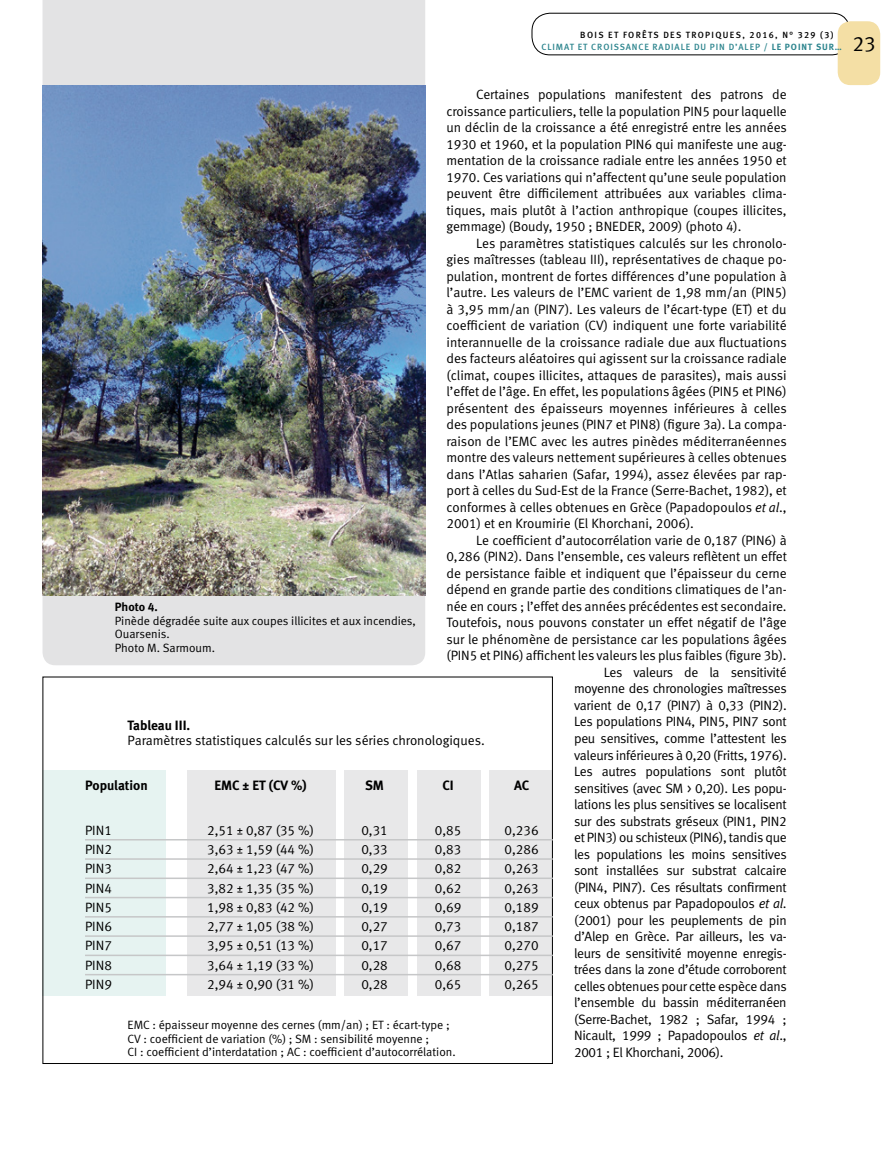
<style>
.page{position:relative;width:893px;height:1149px;background:#fff}
.page>*{position:absolute;margin:0;border:0;box-sizing:border-box;transform-origin:0 0}
.t1{font:21px "Meta Normal LF";color:#000}
.t2{font:13.5px/16.5px "Meta Normal LF";letter-spacing:-.02em;color:#000;text-align:justify}
.t3{font:13.5px "Meta Normal LF";color:#000}
.t4{font:13.5px "Meta Bold LF";color:#000}
.t5{font:12px/13.5px "Meta Normal LF";color:#000}
.t6{font:12px "Meta Bold LF";color:#000}
.t7{font:9px/12px "Meta Medium LF";letter-spacing:.1em;color:#000}
.s1{color:#2d858e}
.s2{font-family:"Meta Bold LF";color:#2d858e}
.s3{font-style:italic}
</style>
<div class="page">
<div style="left:531px;top:13px;width:319px;height:42px;border:1px solid #000;border-radius:18px"></div>
<div style="left:838px;top:21px;width:42px;height:64px;background:#f4dfa5;border-radius:13px"></div>
<div style="left:43px;top:770px;width:123px;height:225px;background:#e6f3f1"></div>
<div style="left:187px;top:770px;width:149px;height:225px;background:#e8e8e9"></div>
<div style="left:344px;top:770px;width:64px;height:225px;background:#e8e8e9"></div>
<div style="left:417px;top:770px;width:63px;height:225px;background:#e8e8e9"></div>
<div style="left:489px;top:770px;width:64px;height:225px;background:#e8e8e9"></div>
<hr style="left:85px;top:838px;width:468px;height:2px;background:#c6c7c8">
<hr style="left:85px;top:858px;width:468px;height:1px;background:#c6c7c8">
<hr style="left:85px;top:877px;width:468px;height:1px;background:#c6c7c8">
<hr style="left:85px;top:896px;width:468px;height:2px;background:#c6c7c8">
<hr style="left:85px;top:915px;width:468px;height:2px;background:#c6c7c8">
<hr style="left:85px;top:935px;width:468px;height:1px;background:#c6c7c8">
<hr style="left:85px;top:954px;width:468px;height:1px;background:#c6c7c8">
<hr style="left:85px;top:973px;width:468px;height:2px;background:#c6c7c8">
<div style="left:43px;top:0;width:382px;height:665px;background:#e3e3e4"></div>
<img style="left:43px;top:85px;width:382px;height:510px">
<p class="t7" style="left:541px;top:28px;width:302px;text-indent:39px">BOIS ET FORÊTS DES TROPIQUES, 2016, N° 329 (3)<br><span class="s1">CLIMAT ET CROISSANCE RADIALE DU PIN D’ALEP</span> <span class="s2">/ LE POINT SUR…</span></p>
<h1 class="t1" style="left:852px;top:32px;width:25px">23</h1>
<p class="t2" style="left:446px;top:86px;width:342px;text-indent:30px">Certaines populations manifestent des patrons de croissance particuliers, telle la population PIN5 pour laquelle un déclin de la croissance a été enregistré entre les années 1930 et 1960, et la population PIN6 qui manifeste une aug&shy;mentation de la croissance radiale entre les années 1950 et 1970. Ces variations qui n’affectent qu’une seule population peuvent être difficilement attribuées aux variables clima&shy;tiques, mais plutôt à l’action anthropique (coupes illicites, gemmage) (Boudy, 1950 ; BNEDER, 2009) (photo 4).</p>
<p class="t2" style="left:446px;top:234px;width:342px;text-indent:30px">Les paramètres statistiques calculés sur les chronolo&shy;gies maîtresses (tableau III), représentatives de chaque po&shy;pulation, montrent de fortes différences d’une population à l’autre. Les valeurs de l’EMC varient de 1,98 mm/an (PIN5) à 3,95 mm/an (PIN7). Les valeurs de l’écart-type (ET) et du coefficient de variation (CV) indiquent une forte variabilité interannuelle de la croissance radiale due aux fluctuations des facteurs aléatoires qui agissent sur la croissance radiale (climat, coupes illicites, attaques de parasites), mais aussi l’effet de l’âge. En effet, les populations âgées (PIN5 et PIN6) présentent des épaisseurs moyennes inférieures à celles des populations jeunes (PIN7 et PIN8) (figure 3a). La compa&shy;raison de l’EMC avec les autres pinèdes méditerranéennes montre des valeurs nettement supérieures à celles obtenues dans l’Atlas saharien (Safar, 1994), assez élevées par rap&shy;port à celles du Sud-Est de la France (Serre-Bachet, 1982), et conformes à celles obtenues en Grèce (Papadopoulos <span class="s3">et al</span>., 2001) et en Kroumirie (El Khorchani, 2006).</p>
<p class="t2" style="left:476px;top:531px;width:312px">Le coefficient d’autocorrélation varie de 0,187 (PIN6) à</p>
<p class="t2" style="left:446px;top:548px;width:342px">0,286 (PIN2). Dans l’ensemble, ces valeurs reflètent un effet</p>
<p class="t2" style="left:446px;top:564px;width:342px">de persistance faible et indiquent que l’épaisseur du cerne</p>
<p class="t2" style="left:446px;top:581px;width:342px">dépend en grande partie des conditions climatiques de l’an-</p>
<p class="t2" style="left:446px;top:597px;width:342px">née en cours ; l’effet des années précédentes est secondaire.</p>
<p class="t2" style="left:446px;top:614px;width:342px">Toutefois, nous pouvons constater un effet négatif de l’âge</p>
<p class="t2" style="left:446px;top:630px;width:342px">sur le phénomène de persistance car les populations âgées</p>
<p class="t2" style="left:446px;top:647px;width:342px">(PIN5 et PIN6) affichent les valeurs les plus faibles (figure 3b).</p>
<p class="t2" style="left:604px;top:663px;width:184px">Les valeurs de la sensitivité</p>
<p class="t2" style="left:574px;top:680px;width:214px">moyenne des chronologies maîtresses</p>
<p class="t2" style="left:574px;top:696px;width:214px">varient de 0,17 (PIN7) à 0,33 (PIN2).</p>
<p class="t2" style="left:574px;top:713px;width:214px">Les populations PIN4, PIN5, PIN7 sont</p>
<p class="t2" style="left:574px;top:729px;width:214px">peu sensitives, comme l’attestent les</p>
<p class="t2" style="left:574px;top:746px;width:214px">valeurs inférieures à 0,20 (Fritts, 1976).</p>
<p class="t2" style="left:574px;top:762px;width:214px">Les autres populations sont plutôt</p>
<p class="t2" style="left:574px;top:779px;width:214px">sensitives (avec SM &gt; 0,20). Les popu-</p>
<p class="t2" style="left:574px;top:795px;width:214px">lations les plus sensitives se localisent</p>
<p class="t2" style="left:574px;top:812px;width:214px">sur des substrats gréseux (PIN1, PIN2</p>
<p class="t2" style="left:574px;top:828px;width:214px">et PIN3) ou schisteux (PIN6), tandis que</p>
<p class="t2" style="left:574px;top:845px;width:214px">les populations les moins sensitives</p>
<p class="t2" style="left:574px;top:861px;width:214px">sont installées sur substrat calcaire</p>
<p class="t2" style="left:574px;top:878px;width:214px">(PIN4, PIN7). Ces résultats confirment</p>
<p class="t2" style="left:574px;top:894px;width:214px">ceux obtenus par Papadopoulos <span class="s3">et al</span>.</p>
<p class="t2" style="left:574px;top:911px;width:214px">(2001) pour les peuplements de pin</p>
<p class="t2" style="left:574px;top:927px;width:214px">d’Alep en Grèce. Par ailleurs, les va-</p>
<p class="t2" style="left:574px;top:944px;width:214px">leurs de sensitivité moyenne enregis-</p>
<p class="t2" style="left:574px;top:960px;width:214px">trées dans la zone d’étude corroborent</p>
<p class="t2" style="left:574px;top:977px;width:214px">celles obtenues pour cette espèce dans</p>
<p class="t2" style="left:574px;top:993px;width:214px">l’ensemble du bassin méditerranéen</p>
<p class="t2" style="left:574px;top:1010px;width:214px">(Serre-Bachet, 1982 ; Safar, 1994 ;</p>
<p class="t2" style="left:574px;top:1026px;width:214px">Nicault, 1999 ; Papadopoulos <span class="s3">et al</span>.,</p>
<p class="t2" style="left:574px;top:1043px;width:151px">2001 ; El Khorchani, 2006).</p>
<p class="t6" style="left:115px;top:599px;width:45px">Photo 4.</p>
<p class="t5" style="left:115px;top:613px;width:303px">Pinède dégradée suite aux coupes illicites et aux incendies,<br>Ouarsenis.<br>Photo M. Sarmoum.</p>
<p class="t4" style="left:128px;top:716px;width:64px">Tableau III.</p>
<p class="t3" style="left:128px;top:732px;width:359px">Paramètres statistiques calculés sur les séries chronologiques.</p>
<p class="t4" style="left:85px;top:776px;width:64px">Population</p>
<p class="t4" style="left:215px;top:776px;width:94px">EMC ± ET (CV %)</p>
<p class="t4" style="left:365px;top:776px;width:20px">SM</p>
<p class="t4" style="left:442px;top:776px;width:13px">CI</p>
<p class="t4" style="left:514px;top:776px;width:17px">AC</p>
<p class="t2" style="left:85px;top:821px;width:28px">PIN1</p>
<p class="t2" style="left:207px;top:821px;width:108px">2,51 ± 0,87 (35 %)</p>
<p class="t2" style="left:361px;top:821px;width:28px">0,31</p>
<p class="t2" style="left:435px;top:821px;width:28px">0,85</p>
<p class="t2" style="left:505px;top:821px;width:36px">0,236</p>
<p class="t2" style="left:85px;top:840px;width:28px">PIN2</p>
<p class="t2" style="left:207px;top:840px;width:108px">3,63 ± 1,59 (44 %)</p>
<p class="t2" style="left:361px;top:840px;width:28px">0,33</p>
<p class="t2" style="left:435px;top:840px;width:28px">0,83</p>
<p class="t2" style="left:505px;top:840px;width:36px">0,286</p>
<p class="t2" style="left:85px;top:859px;width:28px">PIN3</p>
<p class="t2" style="left:207px;top:859px;width:108px">2,64 ± 1,23 (47 %)</p>
<p class="t2" style="left:361px;top:859px;width:28px">0,29</p>
<p class="t2" style="left:435px;top:859px;width:28px">0,82</p>
<p class="t2" style="left:505px;top:859px;width:36px">0,263</p>
<p class="t2" style="left:85px;top:879px;width:28px">PIN4</p>
<p class="t2" style="left:207px;top:879px;width:108px">3,82 ± 1,35 (35 %)</p>
<p class="t2" style="left:361px;top:879px;width:28px">0,19</p>
<p class="t2" style="left:435px;top:879px;width:28px">0,62</p>
<p class="t2" style="left:505px;top:879px;width:36px">0,263</p>
<p class="t2" style="left:85px;top:898px;width:28px">PIN5</p>
<p class="t2" style="left:207px;top:898px;width:108px">1,98 ± 0,83 (42 %)</p>
<p class="t2" style="left:361px;top:898px;width:28px">0,19</p>
<p class="t2" style="left:435px;top:898px;width:28px">0,69</p>
<p class="t2" style="left:505px;top:898px;width:36px">0,189</p>
<p class="t2" style="left:85px;top:917px;width:28px">PIN6</p>
<p class="t2" style="left:207px;top:917px;width:108px">2,77 ± 1,05 (38 %)</p>
<p class="t2" style="left:361px;top:917px;width:28px">0,27</p>
<p class="t2" style="left:435px;top:917px;width:28px">0,73</p>
<p class="t2" style="left:505px;top:917px;width:36px">0,187</p>
<p class="t2" style="left:85px;top:936px;width:28px">PIN7</p>
<p class="t2" style="left:207px;top:936px;width:108px">3,95 ± 0,51 (13 %)</p>
<p class="t2" style="left:361px;top:936px;width:28px">0,17</p>
<p class="t2" style="left:435px;top:936px;width:28px">0,67</p>
<p class="t2" style="left:505px;top:936px;width:36px">0,270</p>
<p class="t2" style="left:85px;top:956px;width:28px">PIN8</p>
<p class="t2" style="left:207px;top:956px;width:108px">3,64 ± 1,19 (33 %)</p>
<p class="t2" style="left:361px;top:956px;width:28px">0,28</p>
<p class="t2" style="left:435px;top:956px;width:28px">0,68</p>
<p class="t2" style="left:505px;top:956px;width:36px">0,275</p>
<p class="t2" style="left:85px;top:975px;width:28px">PIN9</p>
<p class="t2" style="left:207px;top:975px;width:108px">2,94 ± 0,90 (31 %)</p>
<p class="t2" style="left:361px;top:975px;width:28px">0,28</p>
<p class="t2" style="left:435px;top:975px;width:28px">0,65</p>
<p class="t2" style="left:505px;top:975px;width:36px">0,265</p>
<p class="t5" style="left:128px;top:1018px;width:330px">EMC : épaisseur moyenne des cernes (mm/an) ; ET : écart-type ;<br>CV : coefficient de variation (%) ; SM : sensibilité moyenne ;<br>CI : coefficient d’interdatation ; AC : coefficient d’autocorrélation.</p>
</div>
